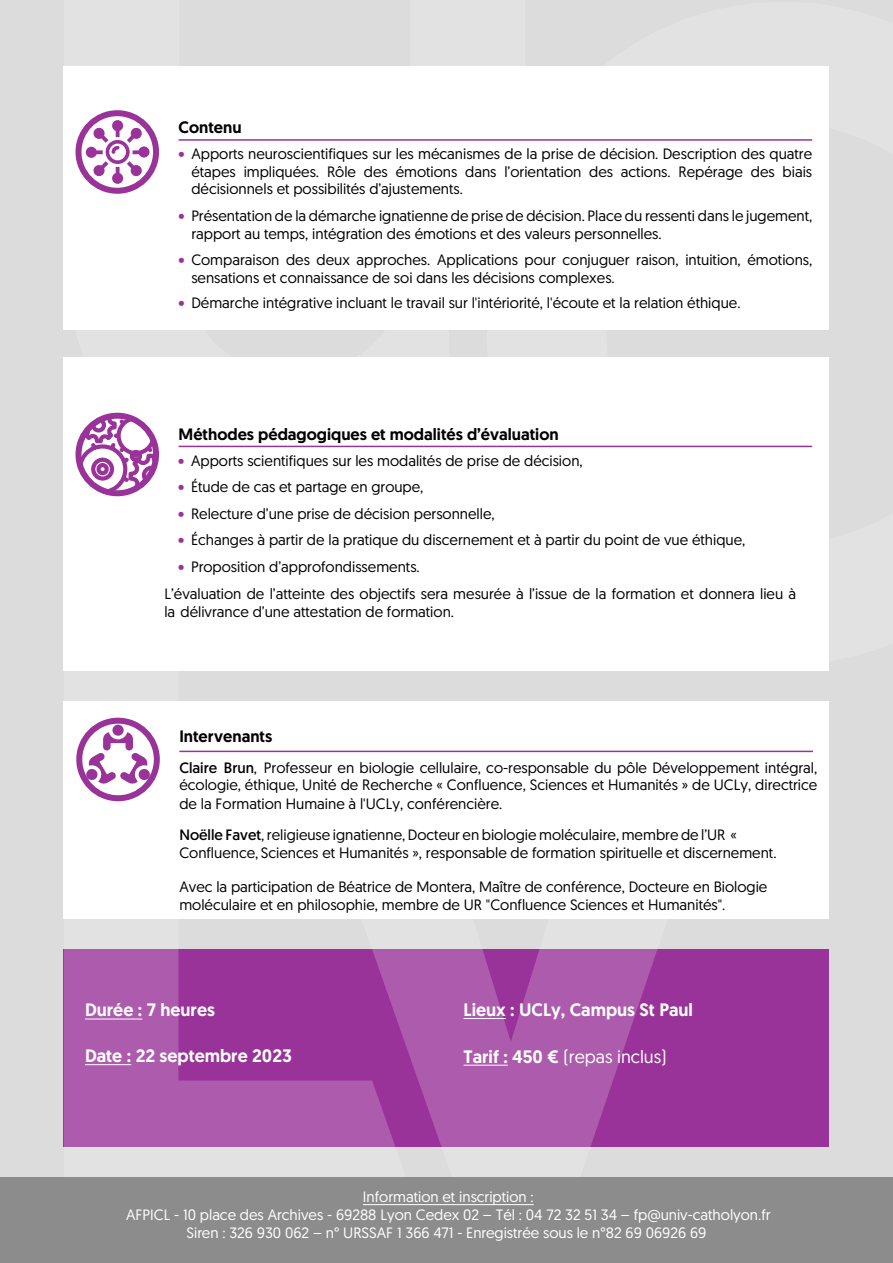
<style>
.page{position:relative;width:893px;height:1263px;background:#dcdcdc}
.page>*{position:absolute;margin:0;border:0;box-sizing:border-box;transform-origin:0 0}
.t1{font:500 18px "Geomanist";color:#fff}
.t2{font:18px "Geomanist";color:#fff}
.t3{font:500 16.5px "Geomanist";color:#000}
.t4{font:15px/17.5px "Geomanist";color:#000}
.t5{font:15px/18px "Geomanist";color:#fff;text-align:center}
.s1{color:#939}
.s2{font-style:inherit}
.s3{font-weight:500}
</style>
<div class="page">
<div style="left:64px;top:950px;width:765px;height:197px;background:#939"></div>
<svg style="left:413px;top:949px;width:318px;height:198px;fill:#ad5bad"></svg>
<svg style="left:64px;top:701px;width:349px;height:446px;fill:#ad5bad"></svg>
<div style="left:0;top:1177px;width:893px;height:86px;background:#8c8c8c"></div>
<div style="left:64px;top:358px;width:765px;height:313px;background:#fff"></div>
<div style="left:64px;top:702px;width:765px;height:217px;background:#fff"></div>
<div style="left:64px;top:66px;width:765px;height:264px;background:#fff"></div>
<hr style="left:85px;top:1064px;width:46px;height:1px;background:#fff">
<hr style="left:85px;top:1018px;width:57px;height:1px;background:#fff">
<hr style="left:463px;top:1065px;width:45px;height:1px;background:#fff">
<hr style="left:463px;top:1018px;width:43px;height:1px;background:#fff">
<div style="left:75px;top:110px;width:84px;height:84px;border:6px solid #939;border-radius:50%"></div>
<svg style="left:86px;top:120px;width:63px;height:64px"></svg>
<hr style="left:179px;top:139px;width:633px;height:2px;background:#939">
<hr style="left:179px;top:446px;width:633px;height:1px;background:#939">
<svg style="left:76px;top:413px;width:83px;height:83px"></svg>
<div style="left:76px;top:718px;width:84px;height:83px;border:6px solid #939;border-radius:50%"></div>
<hr style="left:179px;top:751px;width:634px;height:1px;background:#939">
<div style="left:112px;top:725px;width:12px;height:11px;background:#939;border-radius:50%"></div>
<svg style="left:85px;top:732px;width:66px;height:52px"></svg>
<hr style="left:363px;top:1204px;width:171px;height:1px;background:#fff">
<p class="t3" style="left:179px;top:116px;width:65px">Contenu</p>
<p class="t4" style="left:191px;top:145px;width:622px;text-align:justify;text-indent:-13px"><span class="s1">•</span> Apports neuroscientifiques sur les mécanismes de la prise de décision. Description des quatre étapes impliquées. Rôle des émotions dans l’orientation des actions. Repérage des biais décisionnels et possibilités d’ajustements.</p>
<p class="t4" style="left:191px;top:206px;width:623px;line-height:18px;text-indent:-13px"><span class="s1">•</span> Présentation de la démarche ignatienne de prise de décision. Place du ressenti dans le jugement, rapport au temps, intégration des émotions et des valeurs personnelles.</p>
<p class="t4" style="left:191px;top:251px;width:622px;line-height:17.1px;text-indent:-13px"><span class="s1">•</span> Comparaison des deux approches. Applications pour conjuguer raison, intuition, émotions, sensations et connaissance de soi dans les décisions complexes.</p>
<p class="t4" style="left:179px;top:294px;width:563px"><span class="s1">•</span> Démarche intégrative incluant le travail sur l'intériorité, l'écoute et la relation éthique.</p>
<p class="t3" style="left:179px;top:423px;width:382px">Méthodes pédagogiques et modalités d’évaluation</p>
<p class="t4" style="left:178px;top:451px;width:406px"><span class="s1">•</span> Apports scientifiques sur les modalités de prise de décision,</p>
<p class="t4" style="left:178px;top:478px;width:247px"><span class="s1">•</span> Étude de cas et partage en groupe,</p>
<p class="t4" style="left:178px;top:504px;width:318px"><span class="s1">•</span> Relecture d’une prise de décision personnelle,</p>
<p class="t4" style="left:178px;top:531px;width:569px"><span class="s1">•</span> Échanges à partir de la pratique du discernement et à partir du point de vue éthique,</p>
<p class="t4" style="left:164px;top:553px;width:633px;line-height:26.7px;text-indent:14px"><span class="s1">•</span> Proposition d’approfondissements.<br>L’évaluation de l’atteinte des objectifs sera mesurée à l’issue de la formation et donnera lieu à</p>
<p class="t4" style="left:164px;top:602px;width:291px">la délivrance d’une attestation de formation.</p>
<p class="t3" style="left:179px;top:726px;width:94px">Intervenants</p>
<p class="t4" style="left:179px;top:759px;width:639px;line-height:17px"><span class="s2">Claire Brun</span>, Professeur en biologie cellulaire, co-responsable du pôle Développement intégral, écologie, éthique, Unité de Recherche « Confluence, Sciences et Humanités » de UCLy, directrice</p>
<p class="t4" style="left:179px;top:788px;width:559px;line-height:30.8px">de la Formation Humaine à l'UCLy, conférencière.<br><span class="s2">Noëlle Favet</span>, religieuse ignatienne, Docteur en biologie moléculaire, membre de l’UR «</p>
<p class="t4" style="left:179px;top:843px;width:599px">Confluence, Sciences et Humanités », responsable de formation spirituelle et discernement.</p>
<p class="t4" style="left:179px;top:878px;width:590px">Avec la participation de Béatrice de Montera, Maître de conférence, Docteure en Biologie moléculaire et en philosophie, membre de UR "Confluence Sciences et Humanités".</p>
<p class="t1" style="left:85px;top:998px;width:131px">Durée : 7 heures</p>
<p class="t1" style="left:85px;top:1044px;width:208px">Date : 22 septembre 2023</p>
<p class="t1" style="left:463px;top:998px;width:231px">Lieux : UCLy, Campus St Paul</p>
<p class="t2" style="left:463px;top:1044px;width:205px"><span class="s3">Tarif : 450 €</span> (repas inclus)</p>
<p class="t5" style="left:126px;top:1188px;width:646px">Information et inscription :<br>AFPICL - 10 place des Archives - 69288 Lyon Cedex 02 – Tél : 04 72 32 51 34 – fp@univ-catholyon.fr<br>Siren : 326 930 062 – n° URSSAF 1 366 471 - Enregistrée sous le n°82 69 06926 69</p>
</div>
